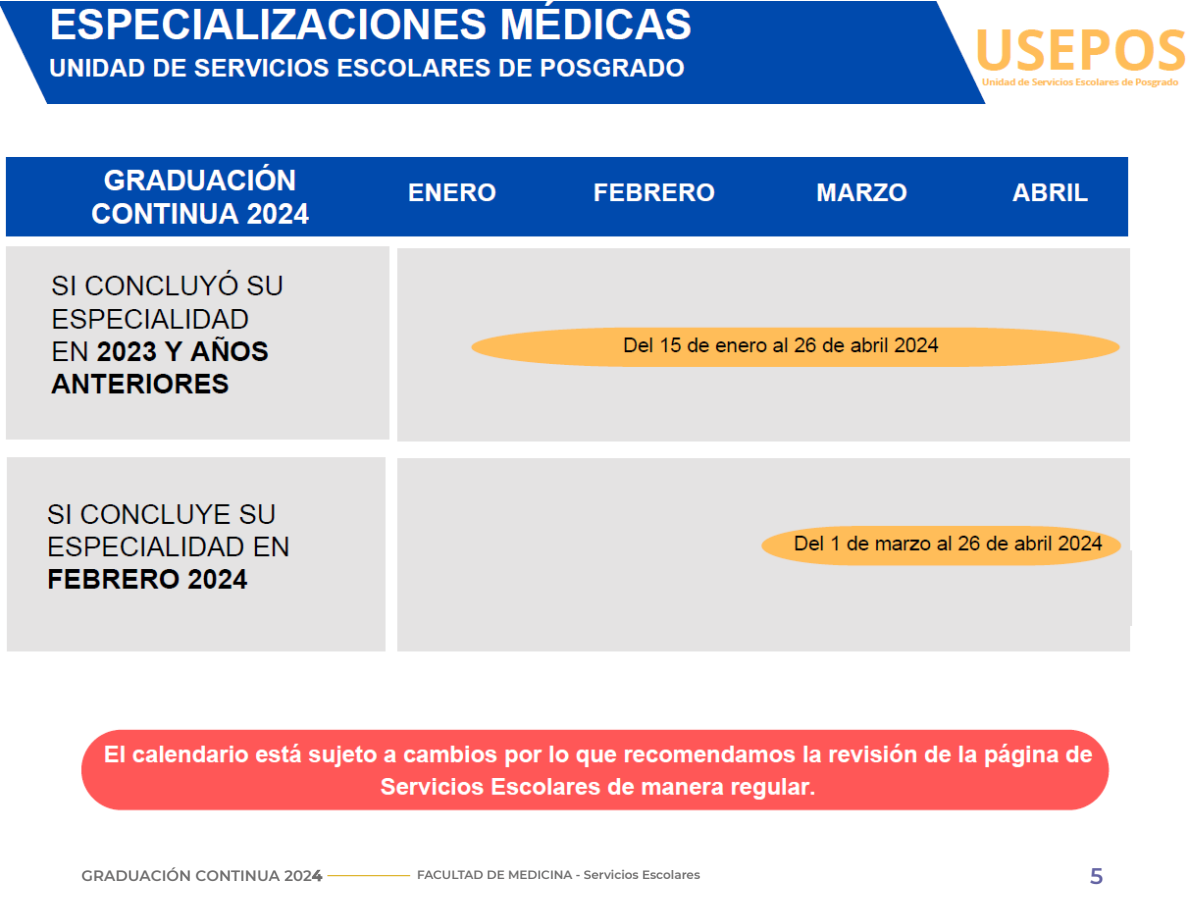
<style>
.page{position:relative;width:1188px;height:918px;background:#fff}
.page>*{position:absolute;margin:0;border:0;box-sizing:border-box;transform-origin:0 0}
.t1{font:600 22.5px "Montserrat";color:#6565a4}
.t2{font:600 15px "Montserrat";color:#706f6f}
.t3{font:600 12px "Montserrat";color:#706f6f}
</style>
<div class="page">
<hr style="left:327px;top:875px;width:83px;height:1px;background:#d7a500">
<img style="left:0;top:1px;width:1186px;height:810px">
<p class="t2" style="left:82px;top:865px;width:242px">GRADUACIÓN CONTINUA 2024</p>
<p class="t3" style="left:417px;top:867px;width:285px">FACULTAD DE MEDICINA - Servicios Escolares</p>
<h1 class="t1" style="left:1090px;top:861px;width:15px">5</h1>
</div>
